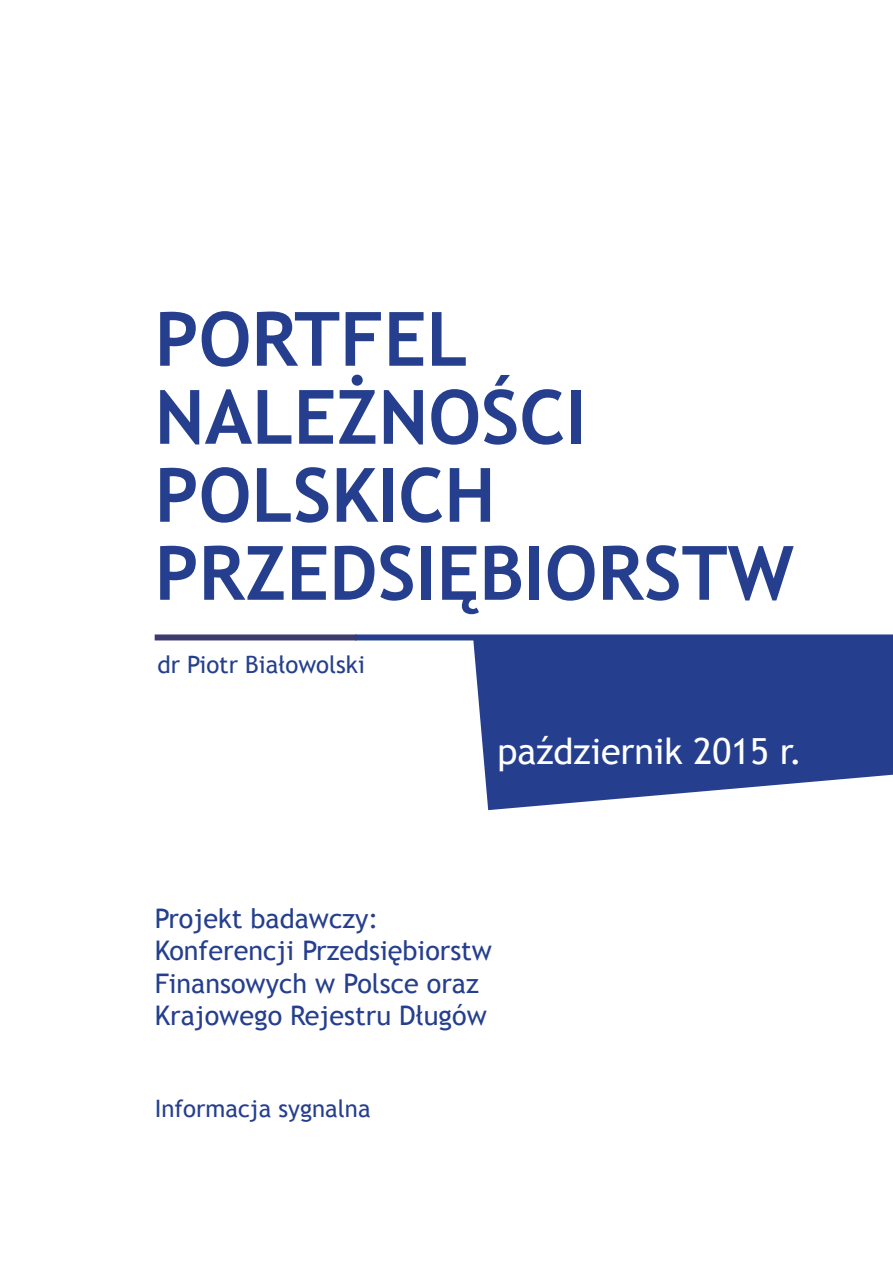
<style>
.page{position:relative;width:893px;height:1263px;background:#fff}
.page>*{position:absolute;margin:0;border:0;box-sizing:border-box;transform-origin:0 0}
.t1{font:700 75px/78px "Trebuchet MS";color:#253f8e}
.t2{font:36px "Trebuchet MS";color:#fff}
.t3{font:27px/32.4px "Trebuchet MS";color:#253f8e}
.t4{font:24px "Trebuchet MS";color:#253f8e}
</style>
<div class="page">
<svg style="left:473px;top:640px;width:420px;height:170px;background:#3e559b"></svg>
<div style="left:155px;top:634px;width:201px;height:6px;background:#3d3b6d"></div>
<div style="left:355px;top:634px;width:538px;height:6px;background:#253f8e"></div>
<h1 class="t1" style="left:155px;top:300px;width:641px">PORTFEL<br>NALEŻNOŚCI<br>POLSKICH<br>PRZEDSIĘBIORSTW</h1>
<p class="t4" style="left:157px;top:650px;width:209px">dr Piotr Białowolski</p>
<h2 class="t2" style="left:497px;top:730px;width:306px">październik 2015 r.</h2>
<p class="t3" style="left:155px;top:902px;width:339px">Projekt badawczy:<br>Konferencji Przedsiębiorstw<br>Finansowych w Polsce oraz<br>Krajowego Rejestru Długów</p>
<p class="t4" style="left:155px;top:1094px;width:217px">Informacja sygnalna</p>
</div>
